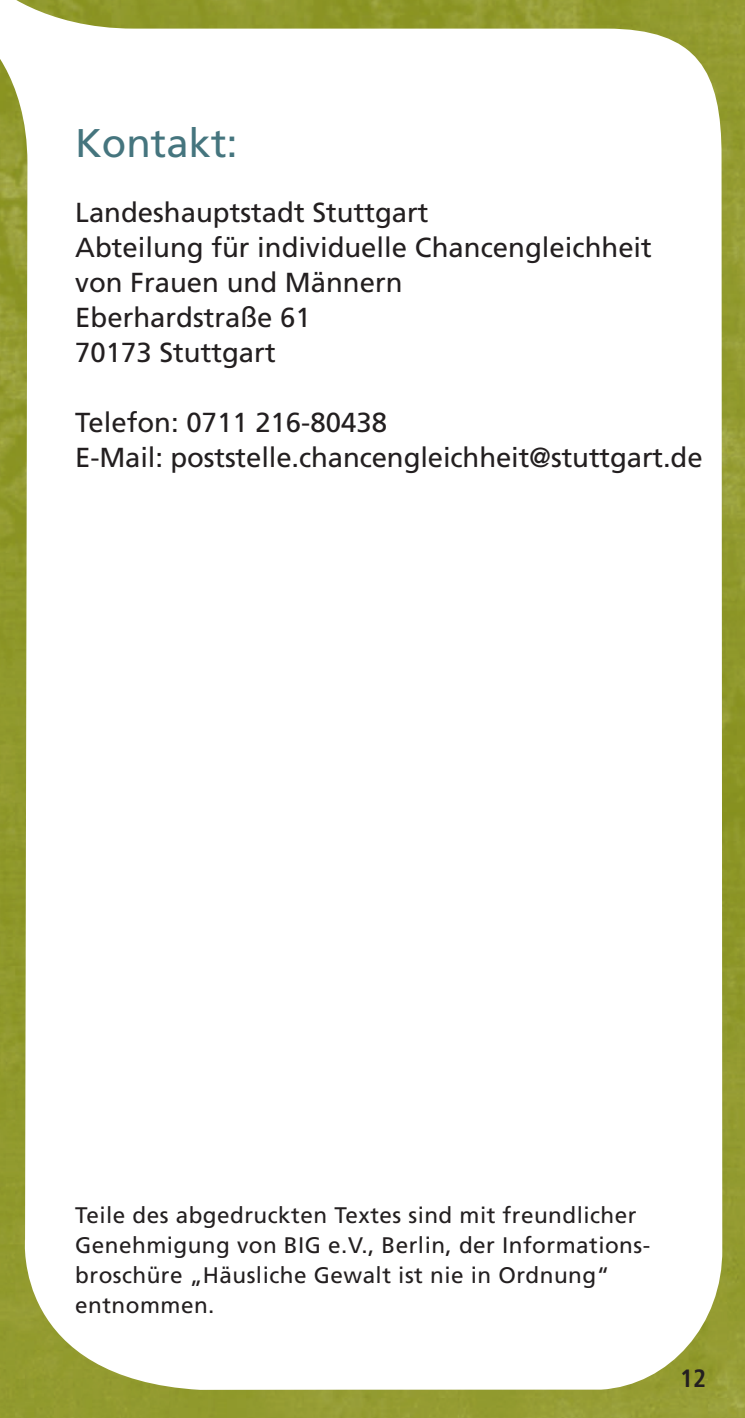
<style>
.page{position:relative;width:745px;height:1418px;background:#fff}
.page>*{position:absolute;margin:0;border:0;box-sizing:border-box;transform-origin:0 0}
.t1{font:40px "Frutiger LT Com";color:#45757e}
.t2{font:27.5px/35px "Frutiger LT Com";color:#231f20}
.t3{font:700 condensed 25px "Frutiger LT Com";color:#231f20}
.t4{font:22.5px/30px "Frutiger LT Com";letter-spacing:.02em;color:#231f20}
</style>
<div class="page">
<img style="left:0;top:0;width:744px;height:1417px">
<p class="t1" style="left:75px;top:127px;width:164px">Kontakt:</p>
<p class="t2" style="left:75px;top:198px;width:354px">Landeshauptstadt Stuttgart</p>
<p class="t2" style="left:75px;top:233px;width:578px">Abteilung für individuelle Chancengleichheit von Frauen und Männern</p>
<p class="t2" style="left:75px;top:303px;width:237px">Eberhardstraße 61</p>
<p class="t2" style="left:75px;top:338px;width:202px">70173 Stuttgart</p>
<p class="t2" style="left:75px;top:408px;width:313px">Telefon: 0711 216-80438</p>
<p class="t2" style="left:75px;top:443px;width:628px">E-Mail: poststelle.chancengleichheit@stuttgart.de</p>
<p class="t4" style="left:75px;top:1201px;width:576px">Teile des abgedruckten Textes sind mit freundlicher Genehmigung von BIG e.V., Berlin, der Informations - broschüre „Häusliche Gewalt ist nie in Ordnung“ entnommen.</p>
<p class="t3" style="left:679px;top:1368px;width:27px">12</p>
</div>
